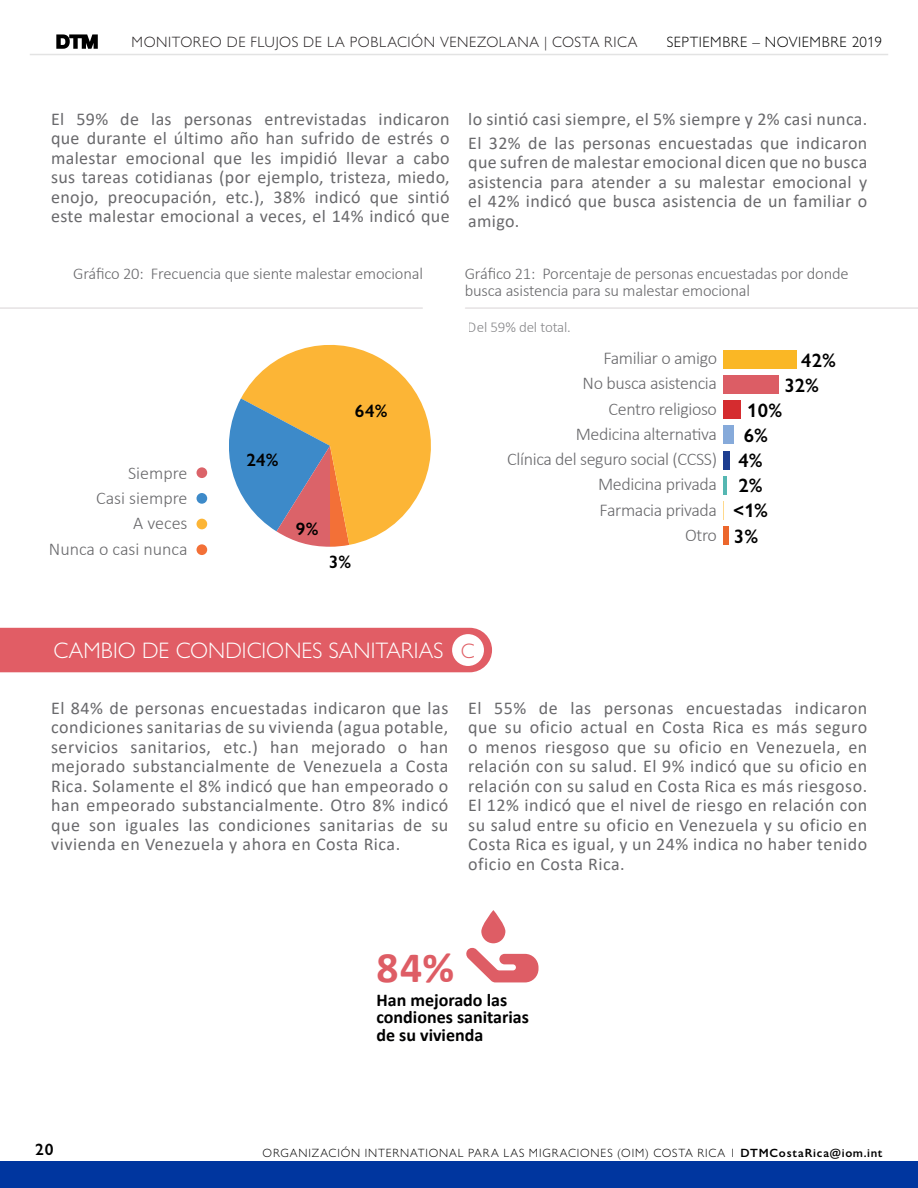
<style>
.page{position:relative;width:918px;height:1188px;background:#fff}
.page>*{position:absolute;margin:0;border:0;box-sizing:border-box;transform-origin:0 0}
.t1{font:700 43.5px "Calibri";color:#de5d65}
.t2{font:300 22.5px "Gill Sans Nova";letter-spacing:.005em;color:#fff}
.t3{font:600 19.5px "Gill Sans Nova";color:#000}
.t4{font:18px/19.5px "Calibri";letter-spacing:.02em;color:#69696c;text-align:justify}
.t5{font:300 18px/25.2px "Calibri";letter-spacing:-.02em;color:#69696c;text-align:right}
.t6{font:700 18px/17.4px "Calibri";color:#000001}
.t7{font:300 18px/25.2px "Calibri";color:#69696c;text-align:right}
.t8{font:600 18px "Gill Sans Nova";color:#000}
.t9{font:300 16.5px/16.5px "Calibri";letter-spacing:-.01em;color:#69696c}
.t10{font:600 16.5px "Gill Sans Nova";color:#000}
.t11{font:300 15px "Gill Sans Nova";letter-spacing:.035em;color:#231f20}
.t12{font:300 15px "Gill Sans Nova";letter-spacing:.04em;color:#000}
.t13{font:300 15px "Calibri";letter-spacing:-.01em;color:#69696c}
.t14{font:300 12px "Gill Sans Nova";letter-spacing:.07em;color:#000001}
.s1{font-size:21px;color:#e05f65}
.s2{font-weight:600}
</style>
<div class="page">
<hr style="left:0;top:307px;width:422px;height:2px;background:#e5e2e3">
<hr style="left:466px;top:307px;width:452px;height:2px;background:#e5e2e3">
<div style="left:723px;top:351px;width:74px;height:18px;background:#fab725"></div>
<div style="left:723px;top:376px;width:56px;height:18px;background:#dc5d65"></div>
<div style="left:723px;top:401px;width:18px;height:18px;background:#d52c2f"></div>
<div style="left:723px;top:426px;width:11px;height:18px;background:#86aada"></div>
<div style="left:723px;top:451px;width:7px;height:18px;background:#1d3d90"></div>
<hr style="left:723px;top:476px;width:4px;height:18px;background:#55b7b2">
<svg style="left:723px;top:501px;width:1px;height:18px"></svg>
<div style="left:723px;top:526px;width:5px;height:18px;background:#ec672c"></div>
<svg style="left:466px;top:910px;width:73px;height:72px"></svg>
<div style="left:197px;top:493px;width:10px;height:11px;background:#3d8ac9;border-radius:50%"></div>
<div style="left:197px;top:519px;width:10px;height:10px;background:#fcb536;border-radius:50%"></div>
<div style="left:197px;top:544px;width:10px;height:11px;background:#f37037;border-radius:50%"></div>
<div style="left:197px;top:467px;width:10px;height:11px;background:#db6369;border-radius:50%"></div>
<svg style="left:229px;top:345px;width:202px;height:202px"></svg>
<div style="left:0;top:627px;width:492px;height:46px;background:#e15d65"></div>
<div style="left:452px;top:634px;width:32px;height:32px;background:#fff;border-radius:50%"></div>
<svg style="left:56px;top:34px;width:42px;height:15px"></svg>
<hr style="left:30px;top:54px;width:858px;height:1px;background:#e3e3e3">
<div style="left:0;top:1161px;width:918px;height:27px;background:#00369f"></div>
<p class="t11" style="left:132px;top:33px;width:507px">MONITOREO DE FLUJOS DE LA POBLACIÓN VENEZOLANA | COSTA RICA</p>
<p class="t12" style="left:667px;top:33px;width:217px">SEPTIEMBRE – NOVIEMBRE 2019</p>
<p class="t4" style="left:51px;top:109px;width:400px">El 59% de las personas entrevistadas indicaron que durante el último año han sufrido de estrés o malestar emocional que les impidió llevar a cabo sus tareas cotidianas (por ejemplo, tristeza, miedo, enojo, preocupación, etc.), 38% indicó que sintió este malestar emocional a veces, el 14% indicó que</p>
<p class="t4" style="left:468px;top:107px;width:401px;line-height:23.7px">lo sintió casi siempre, el 5% siempre y 2% casi nunca.<br>El 32% de las personas encuestadas que indicaron</p>
<p class="t4" style="left:468px;top:152px;width:401px">que sufren de malestar emocional dicen que no busca asistencia para atender a su malestar emocional y el 42% indicó que busca asistencia de un familiar o amigo.</p>
<p class="t9" style="left:73px;top:265px;width:351px">Gráfico 20: Frecuencia que siente malestar emocional</p>
<p class="t9" style="left:465px;top:265px;width:385px">Gráfico 21: Porcentaje de personas encuestadas por donde busca asistencia para su malestar emocional</p>
<p class="t7" style="left:49px;top:460px;width:140px">Siempre<br>Casi siempre<br>A veces<br>Nunca o casi nunca</p>
<p class="t8" style="left:246px;top:449px;width:34px">24%</p>
<p class="t8" style="left:355px;top:399px;width:34px">64%</p>
<p class="t8" style="left:296px;top:518px;width:24px">9%</p>
<p class="t8" style="left:329px;top:550px;width:24px">3%</p>
<p class="t13" style="left:468px;top:318px;width:105px">Del 59% del total.</p>
<p class="t5" style="left:507px;top:345px;width:211px">Familiar o amigo<br>No busca asistencia<br>Centro religioso<br>Medicina alternativa<br>Clínica del seguro social (CCSS)<br>Medicina privada<br>Farmacia privada<br>Otro</p>
<p class="t3" style="left:801px;top:348px;width:36px">42%</p>
<p class="t3" style="left:784px;top:373px;width:36px">32%</p>
<p class="t3" style="left:747px;top:398px;width:37px">10%</p>
<p class="t3" style="left:744px;top:423px;width:26px">6%</p>
<p class="t3" style="left:738px;top:449px;width:26px">4%</p>
<p class="t3" style="left:738px;top:474px;width:26px">2%</p>
<p class="t3" style="left:733px;top:499px;width:37px">&lt;1%</p>
<p class="t3" style="left:734px;top:524px;width:26px">3%</p>
<p class="t2" style="left:53px;top:637px;width:423px">CAMBIO DE CONDICIONES SANITARIAS <span class="s1">C</span></p>
<p class="t4" style="left:51px;top:697px;width:399px">El 84% de personas encuestadas indicaron que las condiciones sanitarias de su vivienda (agua potable, servicios sanitarios, etc.) han mejorado o han mejorado substancialmente de Venezuela a Costa Rica. Solamente el 8% indicó que han empeorado o han empeorado substancialmente. Otro 8% indicó que son iguales las condiciones sanitarias de su vivienda en Venezuela y ahora en Costa Rica.</p>
<p class="t4" style="left:468px;top:697px;width:401px">El 55% de las personas encuestadas indicaron que su oficio actual en Costa Rica es más seguro o menos riesgoso que su oficio en Venezuela, en relación con su salud. El 9% indicó que su oficio en relación con su salud en Costa Rica es más riesgoso.<br>El 12% indicó que el nivel de riesgo en relación con su salud entre su oficio en Venezuela y su oficio en Costa Rica es igual, y un 24% indica no haber tenido oficio en Costa Rica.</p>
<p class="t10" style="left:35px;top:1139px;width:20px">20</p>
<h1 class="t1" style="left:376px;top:937px;width:79px">84%</h1>
<p class="t6" style="left:376px;top:991px;width:154px">Han mejorado las condiones sanitarias de su vivienda</p>
<p class="t14" style="left:263px;top:1146px;width:621px">ORGANIZACIÓN INTERNATIONAL PARA LAS MIGRACIONES (OIM) COSTA RICA 1 <span class="s2">DTMCostaRica@iom.int</span></p>
</div>
